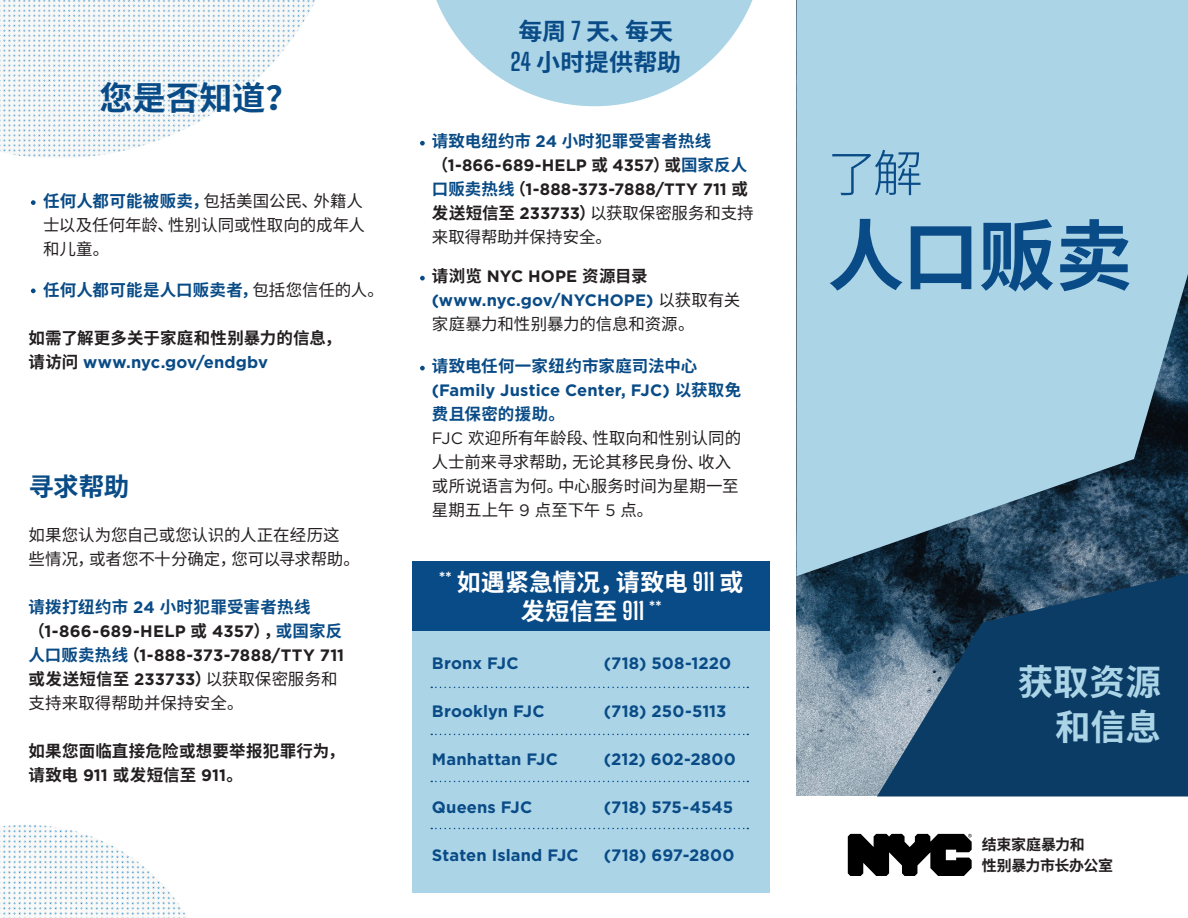
<style>
.page{position:relative;width:1188px;height:918px;background:#fff}
.page>*{position:absolute;margin:0;border:0;box-sizing:border-box;transform-origin:0 0}
.t1{font:700 77.1px "Noto Sans CJ Ksc";color:#094b86}
.t2{font:300 50.1px "Noto Sans CJ Ksc";color:#094b86}
.t3{font:700 35.55px/45px "Noto Sans CJ Ksc";color:#acd4e7;text-align:right}
.t4{font:700 33px "Noto Sans CJ Ksc";letter-spacing:.01em;color:#094b86}
.t5{font:700 25.5px "Noto Sans CJ Ksc";color:#094b86}
.t6{font:700 24px/28.8px "Noto Sans CJ Ksc";letter-spacing:.005em;color:#fff;text-align:center}
.t7{font:700 24px/31.5px "Noto Sans CJ Ksc";letter-spacing:.01em;color:#094b86;text-align:center}
.t8{font:700 16.5px/24px "Gotham";letter-spacing:.005em;color:#231f20}
.t9{font:700 16.5px/24px "Gotham";letter-spacing:.01em;color:#094b86}
.t10{font:16.5px/24px "Noto Sans CJ Ksc";letter-spacing:-.005em;color:#231f20}
.t11{font:700 16.5px/24px "Noto Sans CJ Ksc";letter-spacing:.015em;color:#094b86}
.t12{font:700 16.5px/24px "Noto Sans CJ Ksc";letter-spacing:.01em;color:#231f20}
.t13{font:700 16.5px "Gotham";letter-spacing:-.01em;color:#094b86}
.t14{font:700 15px/21px "Noto Sans CJ Ksc";letter-spacing:-.03em;color:#231f20}
.s1{font-weight:700;color:#094b86}
.s2{font-weight:400;color:#231f20}
.s3{font-family:"Gotham";color:#094b86}
.s4{font-family:"Noto Sans CJ Ksc";color:#094b86}
.s5{color:#094b86}
.s6{font-family:"Noto Sans CJ Ksc"}
.s7{font-family:"Noto Sans CJ Ksc";font-weight:400}
.s8{font-family:"Gotham"}
.s9{font-family:"Big Shoulders Display";font-weight:100}
.s10{font-family:"Noto Sans CJ Ksc";color:#231f20}
.s11{color:#231f20}
.s12{font-family:"Noto Sans CJ Ksc";font-weight:400;color:#231f20}
</style>
<div class="page">
<img style="left:796px;top:576px;width:81px;height:219px">
<svg style="left:796px;top:0;width:392px;height:576px;background:#93b8ca"></svg>
<div style="left:412px;top:630px;width:358px;height:263px;background:#acd4e7"></div>
<div style="left:412px;top:562px;width:358px;height:69px;background:#094b86"></div>
<svg style="left:436px;top:0;width:317px;height:106px"></svg>
<img style="left:0;top:825px;width:186px;height:93px">
<img style="left:0;top:0;width:315px;height:157px">
<svg style="left:848px;top:834px;width:124px;height:42px"></svg>
<svg style="left:420px;top:141px;width:5px;height:5px"></svg>
<svg style="left:31px;top:200px;width:5px;height:5px"></svg>
<svg style="left:31px;top:289px;width:5px;height:4px"></svg>
<svg style="left:420px;top:366px;width:5px;height:5px"></svg>
<svg style="left:420px;top:276px;width:5px;height:5px"></svg>
<svg style="left:431px;top:687px;width:317px;height:1px"></svg>
<svg style="left:431px;top:781px;width:317px;height:1px"></svg>
<svg style="left:431px;top:734px;width:317px;height:1px"></svg>
<svg style="left:431px;top:828px;width:317px;height:1px"></svg>
<svg style="left:877px;top:573px;width:311px;height:223px;background:#1c4668"></svg>
<p class="t4" style="left:99px;top:79px;width:201px">您是否知道？</p>
<p class="t10" style="left:43px;top:189px;width:323px;text-align:justify"><span class="s1">任何人都可能被贩卖，</span>包括美国公民、外籍人士以及任何年龄、性别认同或性取向的成年人和儿童。</p>
<p class="t11" style="left:43px;top:279px;width:342px">任何人都可能是人口贩卖者，<span class="s2">包括您信任的人。</span></p>
<p class="t12" style="left:28px;top:326px;width:314px">如需了解更多关于家庭和性别暴力的信息，请访问 <span class="s3">www.nyc.gov/endgbv</span></p>
<p class="t5" style="left:28px;top:472px;width:102px">寻求帮助</p>
<p class="t10" style="left:28px;top:523px;width:333px">如果您认为您自己或您认识的人正在经历这些情况，或者您不十分确定，您可以寻求帮助。</p>
<p class="t8" style="left:28px;top:594px;width:317px"><span class="s4">请拨打纽约市</span> <span class="s5">24</span> <span class="s4">小时犯罪受害者热线</span><span class="s6">（</span>1‑866-689-HELP <span class="s6">或</span> 4357<span class="s6">），</span><span class="s4">或国家反人口贩卖热线</span><span class="s6">（</span>1-888-373-7888/TTY 711<span class="s6">或发送短信至</span> 233733<span class="s6">）</span><span class="s7">以获取保密服务和支持来取得帮助并保持安全。</span></p>
<p class="t12" style="left:28px;top:739px;width:318px">如果您面临直接危险或想要举报犯罪行为，请致电 <span class="s8">911</span> 或发短信至 <span class="s8">911</span>。</p>
<p class="t7" style="left:511px;top:16px;width:172px">每周 <span class="s9">7</span> 天、每天<br><span class="s9">24</span> 小时提供帮助</p>
<p class="t8" style="left:432px;top:128px;width:323px"><span class="s4">请致电纽约市</span> <span class="s5">24</span> <span class="s4">小时犯罪受害者热线</span><span class="s6">（</span>1‑866‑689-HELP <span class="s6">或</span> 4357<span class="s6">）或</span><span class="s4">国家反人口贩卖热线</span><span class="s6">（</span>1-888-373-7888/TTY 711 <span class="s6">或发送短信至</span> 233733<span class="s6">）</span><span class="s7">以获取保密服务和支持来取得帮助并保持安全。</span></p>
<p class="t9" style="left:432px;top:264px;width:310px"><span class="s10">请浏览</span> <span class="s11">NYC HOPE</span> <span class="s10">资源目录</span>(www.nyc.gov/NYCHOPE) <span class="s12">以获取有关家庭暴力和性别暴力的信息和资源。</span></p>
<p class="t11" style="left:432px;top:354px;width:311px">请致电任何一家纽约市家庭司法中心<span class="s8">(Family Justice Center, FJC)</span> 以获取免费且保密的援助。</p>
<p class="t10" style="left:432px;top:426px;width:311px"><span class="s8">FJC</span> 欢迎所有年龄段、性取向和性别认同的人士前来寻求帮助，无论其移民身份、收入或所说语言为何。中心服务时间为星期一至星期五上午 <span class="s8">9</span> 点至下午 <span class="s8">5</span> 点。</p>
<p class="t6" style="left:439px;top:569px;width:306px"><span class="s9">**</span> 如遇紧急情况，请致电 <span class="s9">911</span> 或发短信至 <span class="s9">911 **</span></p>
<p class="t9" style="left:432px;top:651px;width:88px">Bronx FJC</p>
<p class="t9" style="left:604px;top:651px;width:129px">(718) 508-1220</p>
<p class="t9" style="left:432px;top:699px;width:114px">Brooklyn FJC</p>
<p class="t9" style="left:604px;top:699px;width:124px">(718) 250-5113</p>
<p class="t9" style="left:432px;top:747px;width:127px">Manhattan FJC</p>
<p class="t9" style="left:604px;top:747px;width:133px">(212) 602-2800</p>
<p class="t9" style="left:432px;top:795px;width:102px">Queens FJC</p>
<p class="t13" style="left:604px;top:798px;width:131px">(718) 575-4545</p>
<p class="t9" style="left:432px;top:843px;width:148px">Staten Island FJC</p>
<p class="t9" style="left:604px;top:843px;width:132px">(718) 697-2800</p>
<p class="t2" style="left:827px;top:145px;width:97px">了解</p>
<p class="t1" style="left:827px;top:212px;width:307px">人口贩卖</p>
<p class="t3" style="left:1018px;top:660px;width:145px">获取资源和信息</p>
<p class="t14" style="left:982px;top:835px;width:133px">结束家庭暴力和<br>性别暴力市长办公室</p>
</div>
